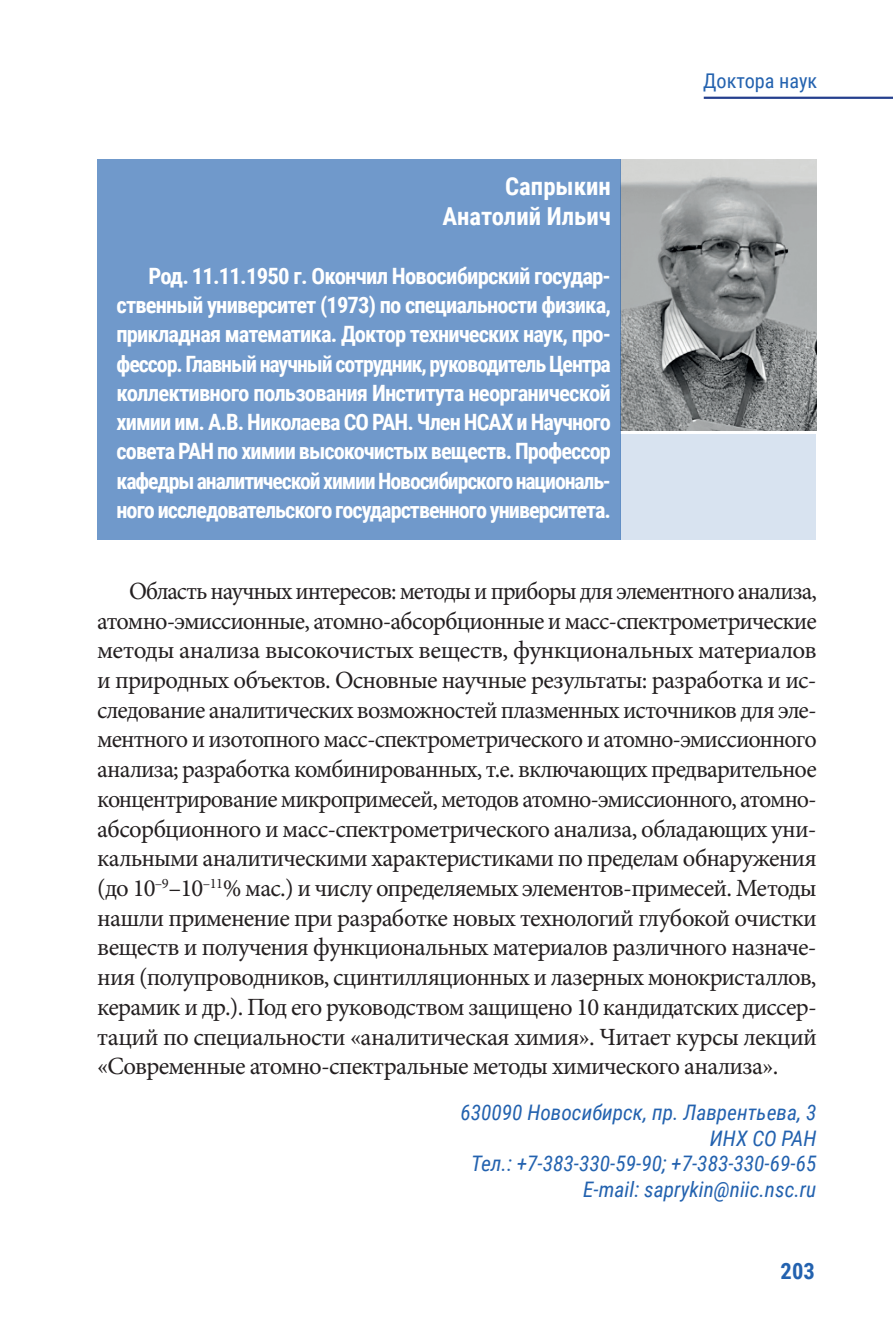
<style>
.page{position:relative;width:893px;height:1340px;background:#fff}
.page>*{position:absolute;margin:0;border:0;box-sizing:border-box;transform-origin:0 0}
.t1{font:24.75px/29.7px "Minion Pro";letter-spacing:-.03em;color:#231f20;text-align:justify}
.ФИО{font:700 24.75px "Roboto Condensed";color:#fff}
.вставка{font:700 22.5px/29.2px "Roboto Condensed";letter-spacing:-.045em;color:#fff;text-align:justify}
.t2{font:700 22.5px "Roboto Condensed";color:#2362af}
.адрес{font:italic 21.38px "Roboto Condensed";color:#2362af}
.t3{font:20.25px "Roboto Condensed";color:#2362af}
</style>
<div class="page">
<hr style="left:704px;top:97px;width:189px;height:2px;background:#253f8e">
<div style="left:620px;top:434px;width:196px;height:105px;background:#d8e3f0"></div>
<img style="left:620px;top:159px;width:196px;height:271px">
<div style="left:97px;top:159px;width:523px;height:380px;background:#7099cb"></div>
<p class="ФИО" style="left:505px;top:169px;width:107px">Сапрыкин</p>
<p class="ФИО" style="left:443px;top:199px;width:170px">Анатолий Ильич</p>
<p class="вставка" style="left:117px;top:260px;width:496px;text-indent:32px">Род. 11.11.1950 г. Окончил Новосибирский государ&shy;ственный университет (1973) по специальности физика, прикладная математика. Доктор технических наук, про&shy;фессор. Главный научный сотрудник, руководитель Центра коллективного пользования Института неорганической химии им. А.В. Николаева СО РАН. Член НСАХ и Научного совета РАН по химии высокочистых веществ. Профессор кафедры аналитической химии Новосибирского националь&shy;ного исследовательского государственного университета.</p>
<p class="t3" style="left:703px;top:66px;width:116px">Доктора наук</p>
<p class="t1" style="left:97px;top:576px;width:721px;text-indent:32px">Область научных интересов: методы и приборы для элементного анализа, атомно-эмиссионные, атомно-абсорбционные и масс-спектрометрические методы анализа высокочистых веществ, функциональных материалов и природных объектов. Основные научные результаты: разработка и ис&shy;следование аналитических возможностей плазменных источников для эле&shy;ментного и изотопного масс-спектрометрического и атомно-эмиссионного анализа; разработка комбинированных, т.е. включающих предварительное концентрирование микропримесей, методов атомно-эмиссионного, атомно&shy;абсорбционного и масс-спектрометрического анализа, обладающих уни&shy;кальными аналитическими характеристиками по пределам обнаружения (до 10<sup>–9</sup>–10<sup>–11</sup>% мас.) и числу определяемых элементов-примесей. Методы нашли применение при разработке новых технологий глубокой очистки веществ и получения функциональных материалов различного назначе&shy;ния (полупроводников, сцинтилляционных и лазерных монокристаллов, керамик и др.). Под его руководством защищено 10 кандидатских диссер&shy;таций по специальности «аналитическая химия». Читает курсы лекций «Современные атомно-спектральные методы химического анализа».</p>
<p class="адрес" style="left:460px;top:1097px;width:357px">630090 Новосибирск, пр. Лаврентьева, 3</p>
<p class="адрес" style="left:710px;top:1122px;width:108px">ИНХ СО РАН</p>
<p class="адрес" style="left:471px;top:1148px;width:347px">Тел.: +7-383-330-59-90; +7-383-330-69-65</p>
<p class="адрес" style="left:583px;top:1174px;width:235px">E-mail: saprykin@niic.nsc.ru</p>
<p class="t2" style="left:781px;top:1254px;width:36px">203</p>
</div>
